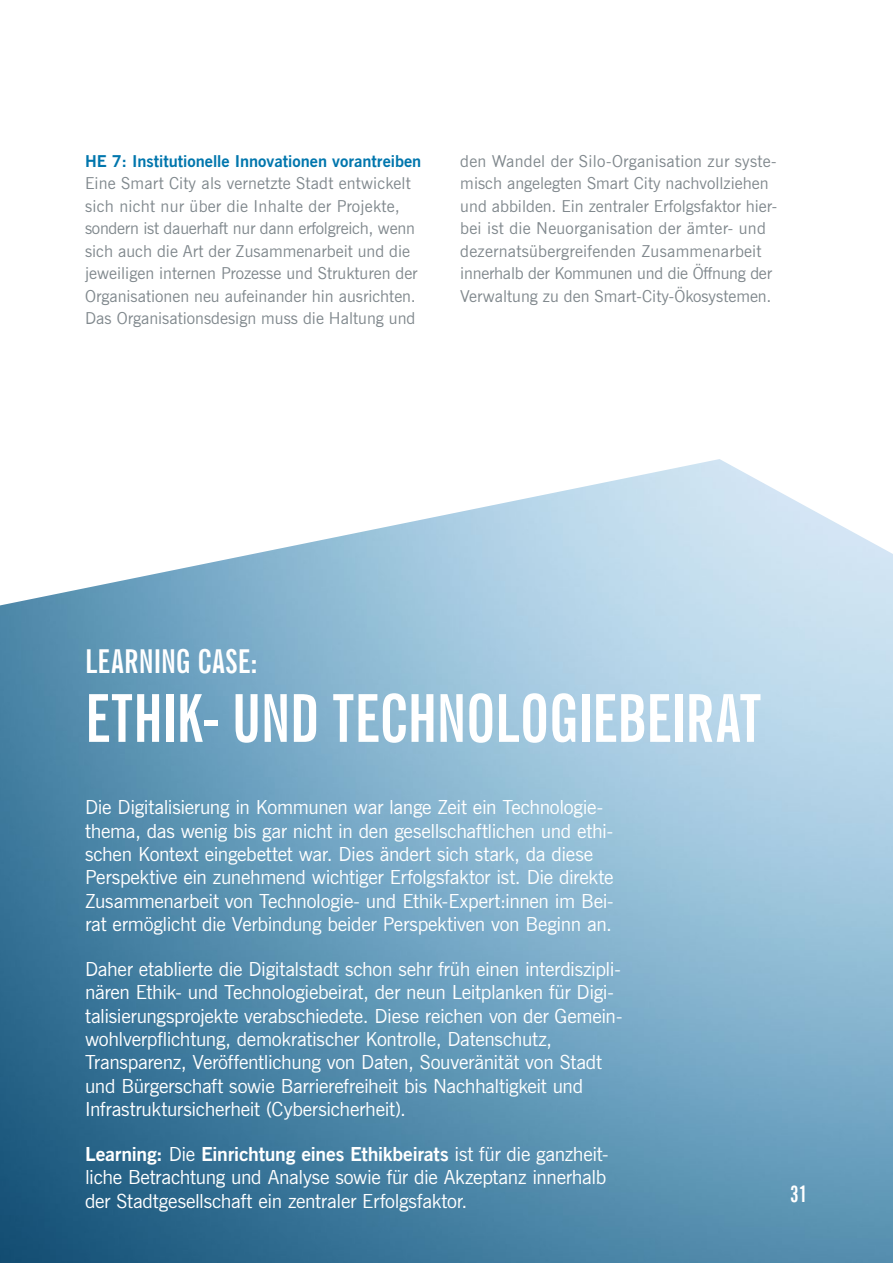
<style>
.page{position:relative;width:893px;height:1263px;background:#fff}
.page>*{position:absolute;margin:0;border:0;box-sizing:border-box;transform-origin:0 0}
.t1{font:700 extra-condensed 66px "News Gothic BT";letter-spacing:-.01em;color:#fff}
.t2{font:700 extra-condensed 33px "News Gothic BT";letter-spacing:.015em;color:#fff}
.t3{font:700 extra-condensed 22.5px "News Gothic BT";color:#fff}
.t4{font:19.5px/23.4px "News Gothic BT";letter-spacing:-.015em;color:#fff}
.t5{font:16.5px/22.5px "News Gothic BT";color:#80888d}
.t6{font:700 16.5px "News Gothic BT";color:#0076ad}
.s1{font-weight:700}
</style>
<div class="page">
<img style="left:0;top:459px;width:893px;height:804px">
<p class="t6" style="left:85px;top:151px;width:338px">HE 7: Institutionelle Innovationen vorantreiben</p>
<p class="t5" style="left:85px;top:172px;width:334px">Eine Smart City als vernetzte Stadt entwickelt sich nicht nur über die Inhalte der Projekte, sondern ist dauerhaft nur dann erfolgreich, wenn sich auch die Art der Zusammenarbeit und die jeweiligen internen Prozesse und Strukturen der Organisationen neu aufeinander hin ausrichten.<br>Das Organisationsdesign muss die Haltung und</p>
<p class="t5" style="left:460px;top:149px;width:318px">den Wandel der Silo-Organisation zur syste&shy;misch angelegten Smart City nachvollziehen und abbilden. Ein zentraler Erfolgsfaktor hier&shy;bei ist die Neuorganisation der ämter- und dezernatsübergreifenden Zusammenarbeit innerhalb der Kommunen und die Öffnung der Verwaltung zu den Smart-City-Ökosystemen.</p>
<h2 class="t2" style="left:85px;top:641px;width:174px">LEARNING CASE:</h2>
<h1 class="t1" style="left:85px;top:678px;width:677px">ETHIK- UND TECHNOLOGIEBEIRAT</h1>
<p class="t4" style="left:85px;top:795px;width:530px">Die Digitalisierung in Kommunen war lange Zeit ein Technologie&shy;thema, das wenig bis gar nicht in den gesellschaftlichen und ethi&shy;schen Kontext eingebettet war. Dies ändert sich stark, da diese Perspektive ein zunehmend wichtiger Erfolgsfaktor ist. Die direkte Zusammenarbeit von Technologie- und Ethik-Expert:innen im Bei&shy;rat ermöglicht die Verbindung beider Perspektiven von Beginn an.</p>
<p class="t4" style="left:85px;top:957px;width:539px">Daher etablierte die Digitalstadt schon sehr früh einen interdiszipli&shy;nären Ethik- und Technologiebeirat, der neun Leitplanken für Digi&shy;talisierungsprojekte verabschiedete. Diese reichen von der Gemein&shy;wohlverpflichtung, demokratischer Kontrolle, Datenschutz, Transparenz, Veröffentlichung von Daten, Souveränität von Stadt und Bürgerschaft sowie Barrierefreiheit bis Nachhaltigkeit und Infrastruktursicherheit (Cybersicherheit).</p>
<p class="t4" style="left:85px;top:1142px;width:525px"><span class="s1">Learning:</span> Die <span class="s1">Einrichtung eines Ethikbeirats</span> ist für die ganzheit&shy;liche Betrachtung und Analyse sowie für die Akzeptanz innerhalb der Stadtgesellschaft ein zentraler Erfolgsfaktor.</p>
<p class="t3" style="left:790px;top:1180px;width:19px">31</p>
</div>
